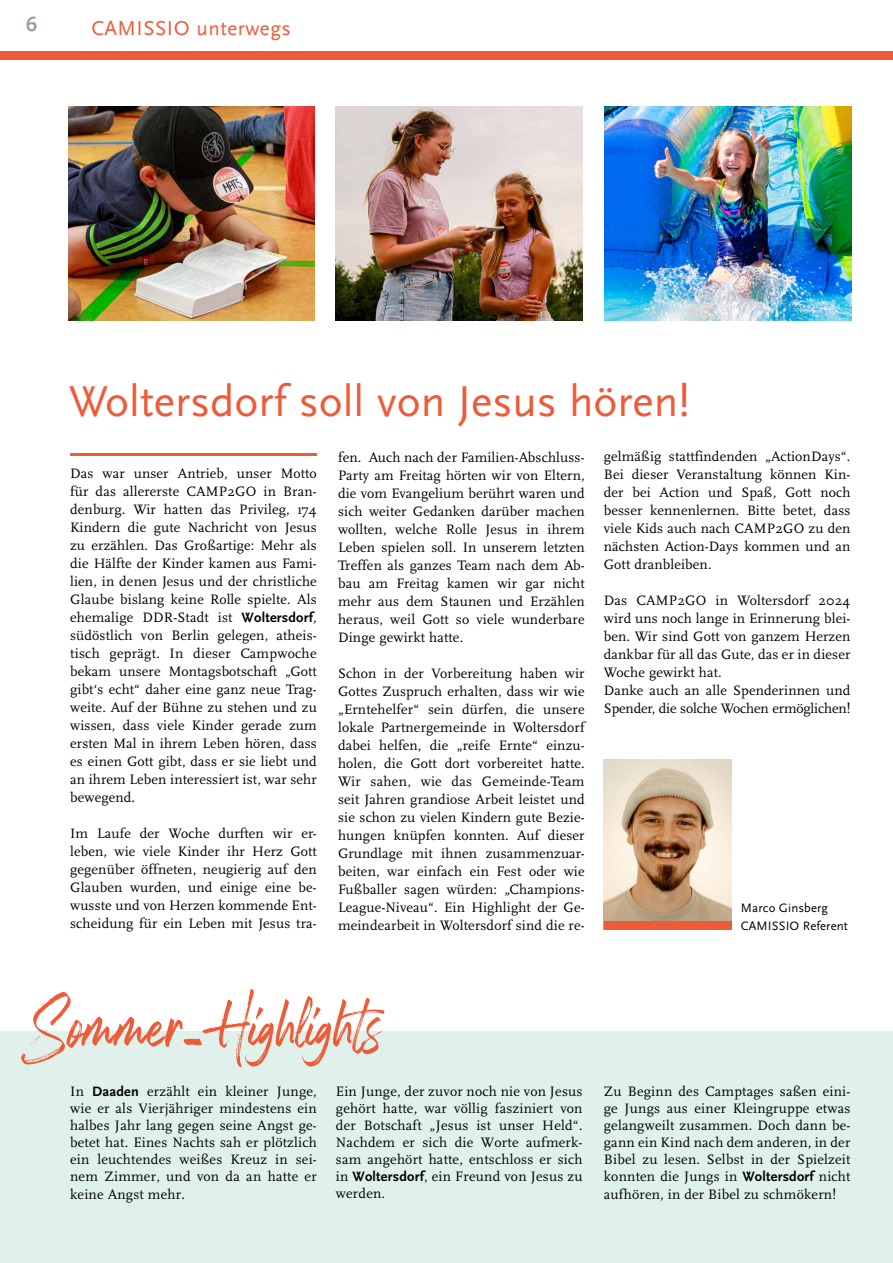
<style>
.page{position:relative;width:893px;height:1263px;background:#fff}
.page>*{position:absolute;margin:0;border:0;box-sizing:border-box;transform-origin:0 0}
.t1{font:60px "Rockville Solid";letter-spacing:-.075em;color:#ed5b38}
.t2{font:45px "Scala Sans Pro";color:#ed5b38}
.t3{font:21px "Scala Sans Pro";letter-spacing:.025em;color:#ed5b38}
.t4{font:700 21px "Scala Sans Pro";color:#9d9e9e}
.t5{font:14.25px/18px "Scala Pro";letter-spacing:.01em;color:#000;text-align:justify}
.t6{font:12.75px/18px "Scala Sans Pro";letter-spacing:.01em;color:#000}
.s1{font-family:"Scala Sans Pro";font-weight:700}
</style>
<div class="page">
<div style="left:0;top:51px;width:893px;height:9px;background:#ed5b38"></div>
<hr style="left:70px;top:454px;width:247px;height:2px;background:#ed5b38">
<div style="left:0;top:1031px;width:893px;height:232px;background:#e0f1ec"></div>
<img style="left:605px;top:106px;width:246px;height:214px">
<img style="left:68px;top:106px;width:247px;height:214px">
<img style="left:336px;top:106px;width:247px;height:214px">
<img style="left:604px;top:759px;width:127px;height:162px">
<div style="left:604px;top:921px;width:127px;height:8px;background:#ed5b38"></div>
<h3 class="t4" style="left:26px;top:12px;width:13px">6</h3>
<h3 class="t3" style="left:91px;top:15px;width:201px">CAMISSIO unterwegs</h3>
<h2 class="t2" style="left:69px;top:374px;width:622px">Woltersdorf soll von Jesus hören!</h2>
<p class="t5" style="left:70px;top:464px;width:248px">Das war unser Antrieb, unser Motto für das allererste CAMP2GO in Bran&shy;denburg. Wir hatten das Privileg, 174<br>Kindern die gute Nachricht von Jesus zu erzählen. Das Großartige: Mehr als die Hälfte der Kinder kamen aus Fami&shy;lien, in denen Jesus und der christliche Glaube bislang keine Rolle spielte. Als ehemalige DDR-Stadt ist <span class="s1">Woltersdorf</span>, südöstlich von Berlin gelegen, atheis&shy;tisch geprägt. In dieser Campwoche bekam unsere Montagsbotschaft „Gott gibt‘s echt“ daher eine ganz neue Trag&shy;weite. Auf der Bühne zu stehen und zu wissen, dass viele Kinder gerade zum ersten Mal in ihrem Leben hören, dass es einen Gott gibt, dass er sie liebt und an ihrem Leben interessiert ist, war sehr bewegend.</p>
<p class="t5" style="left:70px;top:824px;width:248px">Im Laufe der Woche durften wir er&shy;leben, wie viele Kinder ihr Herz Gott gegenüber öffneten, neugierig auf den Glauben wurden, und einige eine be&shy;wusste und von Herzen kommende Ent&shy;scheidung für ein Leben mit Jesus tra-</p>
<p class="t5" style="left:338px;top:448px;width:248px">fen. Auch nach der Familien-Abschluss-Party am Freitag hörten wir von Eltern, die vom Evangelium berührt waren und sich weiter Gedanken darüber machen wollten, welche Rolle Jesus in ihrem Leben spielen soll. In unserem letzten Treffen als ganzes Team nach dem Ab&shy;bau am Freitag kamen wir gar nicht mehr aus dem Staunen und Erzählen heraus, weil Gott so viele wunderbare Dinge gewirkt hatte.</p>
<p class="t5" style="left:338px;top:664px;width:248px">Schon in der Vorbereitung haben wir Gottes Zuspruch erhalten, dass wir wie „Erntehelfer“ sein dürfen, die unsere lokale Partnergemeinde in Woltersdorf dabei helfen, die „reife Ernte“ einzu&shy;holen, die Gott dort vorbereitet hatte.<br>Wir sahen, wie das Gemeinde-Team seit Jahren grandiose Arbeit leistet und sie schon zu vielen Kindern gute Bezie&shy;hungen knüpfen konnten. Auf dieser Grundlage mit ihnen zusammenzuar&shy;beiten, war einfach ein Fest oder wie Fußballer sagen würden: „Champions-League-Niveau“. Ein Highlight der Ge&shy;meindearbeit in Woltersdorf sind die re-</p>
<p class="t5" style="left:604px;top:447px;width:248px">gelmäßig stattfindenden „ActionDays“.<br>Bei dieser Veranstaltung können Kin&shy;der bei Action und Spaß, Gott noch besser kennenlernen. Bitte betet, dass viele Kids auch nach CAMP2GO zu den nächsten Action-Days kommen und an Gott dranbleiben.</p>
<p class="t5" style="left:604px;top:591px;width:248px;text-align:left">Das CAMP2GO in Woltersdorf 2024 wird uns noch lange in Erinnerung blei&shy;ben. Wir sind Gott von ganzem Herzen dankbar für all das Gute, das er in dieser Woche gewirkt hat.<br>Danke auch an alle Spenderinnen und Spender, die solche Wochen ermöglichen!</p>
<p class="t6" style="left:741px;top:898px;width:108px">Marco Ginsberg<br>CAMISSIO Referent</p>
<h1 class="t1" style="left:21px;top:989px;width:365px">Sommer-Highlights</h1>
<p class="t5" style="left:336px;top:1082px;width:248px;line-height:17.1px">Ein Junge, der zuvor noch nie von Jesus gehört hatte, war völlig fasziniert von der Botschaft „Jesus ist unser Held“.<br>Nachdem er sich die Worte aufmerk&shy;sam angehört hatte, entschloss er sich in <span class="s1">Woltersdorf</span>, ein Freund von Jesus zu werden.</p>
<p class="t5" style="left:70px;top:1083px;width:248px;line-height:17.1px">In <span class="s1">Daaden</span> erzählt ein kleiner Junge, wie er als Vierjähriger mindestens ein halbes Jahr lang gegen seine Angst ge&shy;betet hat. Eines Nachts sah er plötzlich ein leuchtendes weißes Kreuz in sei&shy;nem Zimmer, und von da an hatte er keine Angst mehr.</p>
<p class="t5" style="left:604px;top:1083px;width:248px;line-height:17.1px">Zu Beginn des Camptages saßen eini&shy;ge Jungs aus einer Kleingruppe etwas gelangweilt zusammen. Doch dann be&shy;gann ein Kind nach dem anderen, in der Bibel zu lesen. Selbst in der Spielzeit konnten die Jungs in <span class="s1">Woltersdorf</span> nicht aufhören, in der Bibel zu schmökern!</p>
</div>
